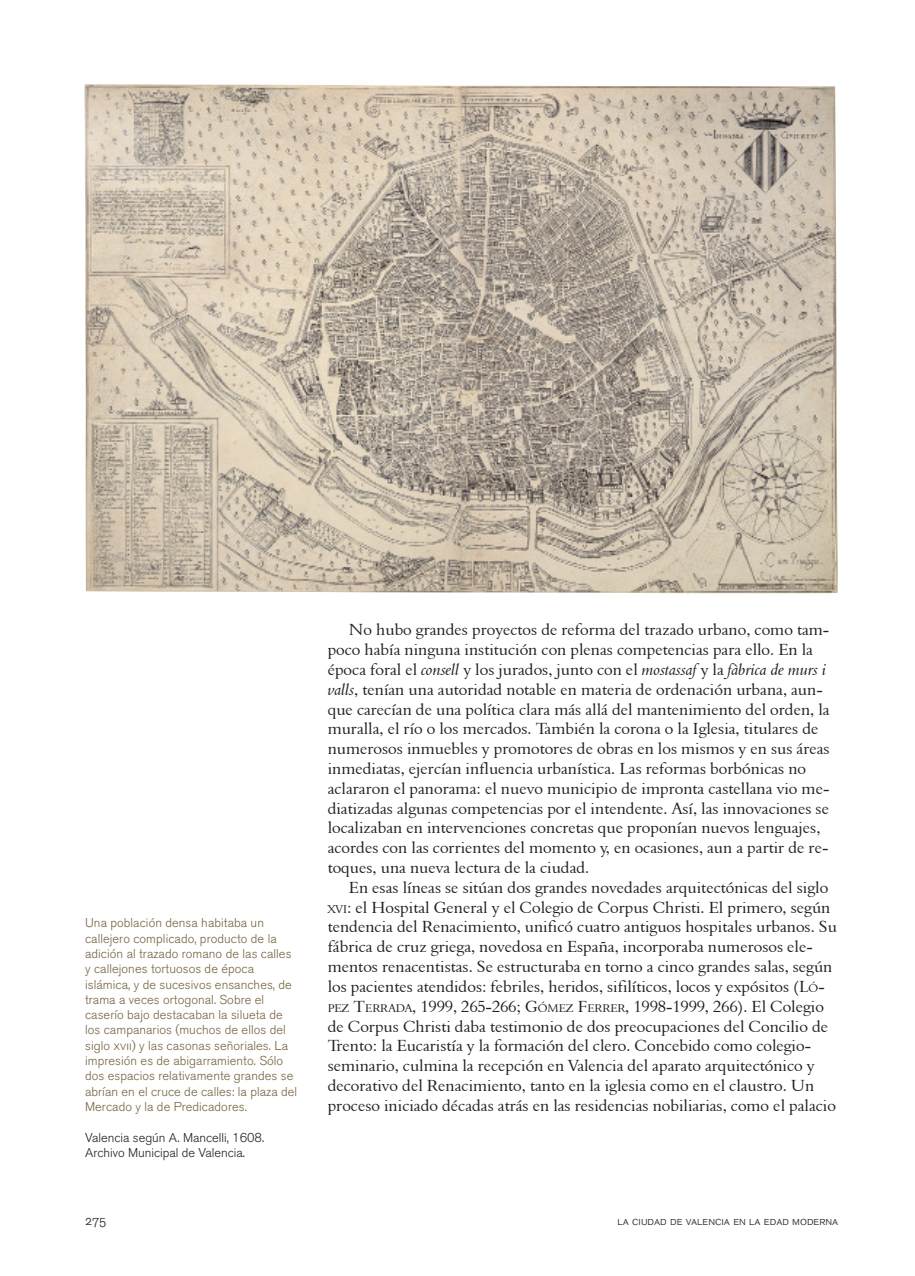
<style>
.page{position:relative;width:915px;height:1276px;background:#fff}
.page>*{position:absolute;margin:0;border:0;box-sizing:border-box;transform-origin:0 0}
.TEXTO{font:16.5px/19.8px "Aldine 401 BT Roman A";color:#231f20}
.t1{font:13.5px "Akzidenz Grotesk BQ Light SC";color:#231f20}
.DESTACADOS{font:300 12.75px/15.3px "Akzidenz Grotesk BQ";letter-spacing:.005em;color:#766340}
.t2{font:300 12.75px/15.3px "Akzidenz Grotesk BQ";color:#231f20}
.t3{font:12px "Akzidenz Grotesk BQ Light SC";color:#231f20}
.s1{font-family:"Akzidenz Grotesk BQ Light SC";font-weight:400}
.s2{font-family:"Aldine 401 BT Italic A"}
.s3{font-size:11.55px}
.s4{font-style:inherit}
</style>
<div class="page">
<img style="left:84px;top:84px;width:753px;height:509px">
<p class="DESTACADOS" style="left:85px;top:915px;width:213px">Una población densa habitaba un callejero complicado, producto de la adición al trazado romano de las calles y callejones tortuosos de época islámica, y de sucesivos ensanches, de trama a veces ortogonal. Sobre el caserío bajo destacaban la silueta de los campanarios (muchos de ellos del siglo <span class="s1">xvii</span>) y las casonas señoriales. La impresión es de abigarramiento. Sólo dos espacios relativamente grandes se abrían en el cruce de calles: la plaza del Mercado y la de Predicadores.</p>
<p class="t2" style="left:85px;top:1129px;width:180px">Valencia según A. Mancelli, 1608.<br>Archivo Municipal de Valencia.</p>
<p class="TEXTO" style="left:327px;top:620px;width:503px;text-indent:21px">No hubo grandes proyectos de reforma del trazado urbano, como tam&shy;poco había ninguna institución con plenas competencias para ello. En la época foral el <span class="s2">consell</span> y los jurados, junto con el <span class="s2">mostassaf</span> y la <span class="s2">fàbrica de murs i valls</span>, tenían una autoridad notable en materia de ordenación urbana, aun&shy;que carecían de una política clara más allá del mantenimiento del orden, la muralla, el río o los mercados. También la corona o la Iglesia, titulares de numerosos inmuebles y promotores de obras en los mismos y en sus áreas inmediatas, ejercían influencia urbanística. Las reformas borbónicas no aclararon el panorama: el nuevo municipio de impronta castellana vio me&shy;diatizadas algunas competencias por el intendente. Así, las innovaciones se localizaban en intervenciones concretas que proponían nuevos lenguajes, acordes con las corrientes del momento y, en ocasiones, aun a partir de re&shy;toques, una nueva lectura de la ciudad.</p>
<p class="TEXTO" style="left:327px;top:877px;width:510px;text-indent:21px">En esas líneas se sitúan dos grandes novedades arquitectónicas del siglo <span class="s3">XVI</span><span class="s4">:</span> el Hospital General y el Colegio de Corpus Christi. El primero, según tendencia del Renacimiento, unificó cuatro antiguos hospitales urbanos. Su fábrica de cruz griega, novedosa en España, incorporaba numerosos ele&shy;mentos renacentistas. Se estructuraba en torno a cinco grandes salas, según los pacientes atendidos: febriles, heridos, sifilíticos, locos y expósitos (<span class="s4">L</span><span class="s3">Ó</span><span class="s4">-</span><span class="s3">PEZ</span> <span class="s4">T</span><span class="s3">ERRADA</span>, 1999, 265-266; <span class="s4">G</span><span class="s3">ÓMEZ</span> <span class="s4">F</span><span class="s3">ERRER</span>, 1998-1999, 266). El Colegio de Corpus Christi daba testimonio de dos preocupaciones del Concilio de Trento: la Eucaristía y la formación del clero. Concebido como colegio&shy;seminario, culmina la recepción en Valencia del aparato arquitectónico y decorativo del Renacimiento, tanto en la iglesia como en el claustro. Un proceso iniciado décadas atrás en las residencias nobiliarias, como el palacio</p>
<p class="t1" style="left:85px;top:1212px;width:23px">275</p>
<p class="t3" style="left:617px;top:1213px;width:222px">la ciudad de valencia en la edad moderna</p>
</div>
